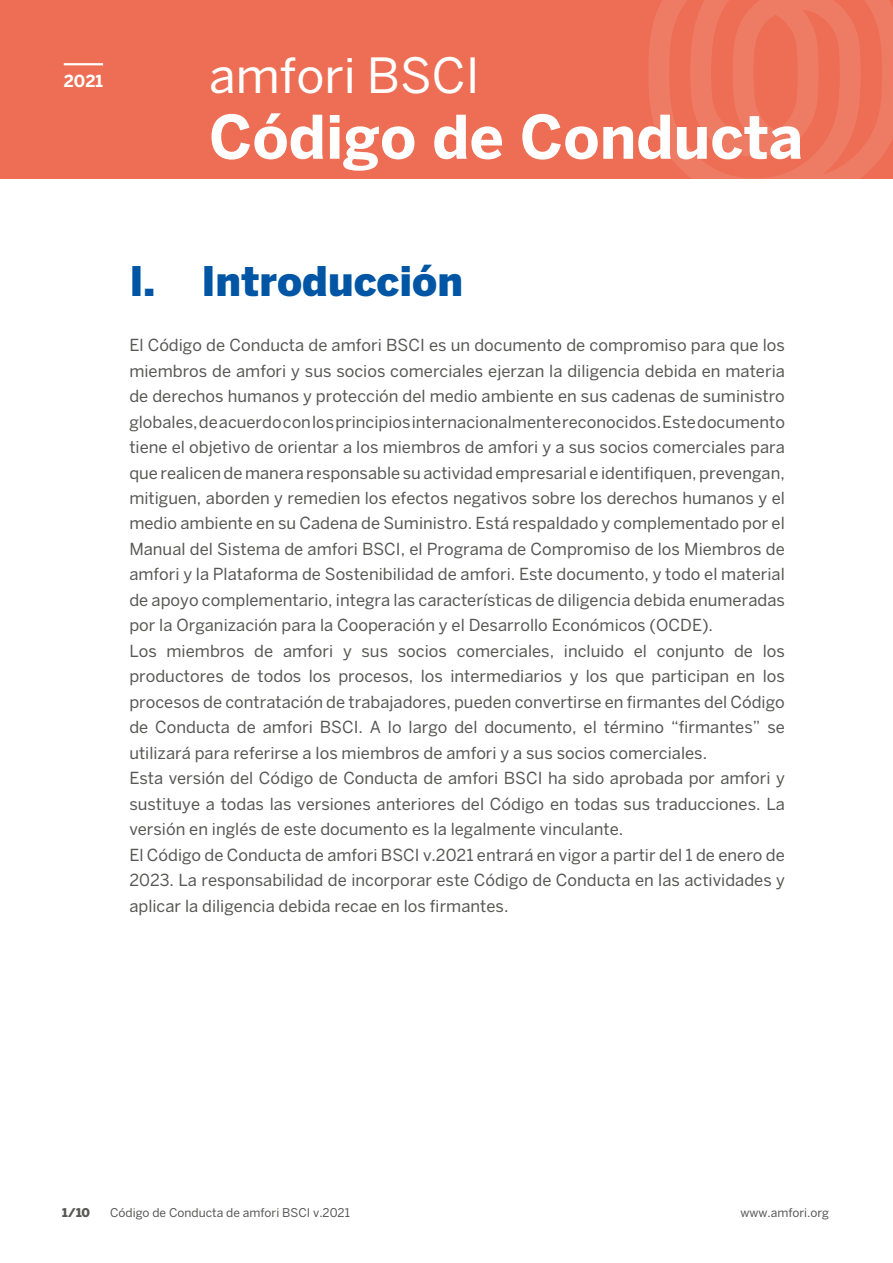
<style>
.page{position:relative;width:893px;height:1263px;background:#fff}
.page>*{position:absolute;margin:0;border:0;box-sizing:border-box;transform-origin:0 0}
.t1{font:700 59.55px "Benton Sans";color:#fff}
.t2{font:48.15px "Benton Sans";color:#fff}
.t3{font:900 40.5px "Benton Sans";color:#0056a4}
.t4{font:16.5px/25.5px "Benton Sans";color:#575756}
.t5{font:700 16.5px "Benton Sans";color:#fff}
.t6{font:12px "Benton Sans";color:#575756}
.t7{font:900 12px "Benton Sans";color:#575756}
</style>
<div class="page">
<div style="left:0;top:0;width:893px;height:179px;background:#ed6e54"></div>
<svg style="left:648px;top:0;width:245px;height:179px;fill:#ee7961"></svg>
<hr style="left:64px;top:63px;width:39px;height:2px;background:#fff">
<p class="t5" style="left:64px;top:71px;width:41px">2021</p>
<h2 class="t2" style="left:209px;top:47px;width:272px">amfori BSCI</h2>
<h1 class="t1" style="left:209px;top:102px;width:596px">Código de Conducta</h1>
<h3 class="t3" style="left:129px;top:257px;width:335px">I. Introducción</h3>
<p class="t4" style="left:129px;top:332px;width:657px">El Código de Conducta de amfori BSCI es un documento de compromiso para que los miembros de amfori y sus socios comerciales ejerzan la diligencia debida en materia de derechos humanos y protección del medio ambiente en sus cadenas de suministro globales, de acuerdo con los principios internacionalmente reconocidos. Este documento tiene el objetivo de orientar a los miembros de amfori y a sus socios comerciales para que realicen de manera responsable su actividad empresarial e identifiquen, prevengan, mitiguen, aborden y remedien los efectos negativos sobre los derechos humanos y el medio ambiente en su Cadena de Suministro. Está respaldado y complementado por el Manual del Sistema de amfori BSCI, el Programa de Compromiso de los Miembros de amfori y la Plataforma de Sostenibilidad de amfori. Este documento, y todo el material de apoyo complementario, integra las características de diligencia debida enumeradas por la Organización para la Cooperación y el Desarrollo Económicos (OCDE).<br>Los miembros de amfori y sus socios comerciales, incluido el conjunto de los productores de todos los procesos, los intermediarios y los que participan en los procesos de contratación de trabajadores, pueden convertirse en firmantes del Código de Conducta de amfori BSCI. A lo largo del documento, el término “firmantes” se utilizará para referirse a los miembros de amfori y a sus socios comerciales.<br>Esta versión del Código de Conducta de amfori BSCI ha sido aprobada por amfori y sustituye a todas las versiones anteriores del Código en todas sus traducciones. La versión en inglés de este documento es la legalmente vinculante.<br>El Código de Conducta de amfori BSCI v.2021 entrará en vigor a partir del 1 de enero de 2023. La responsabilidad de incorporar este Código de Conducta en las actividades y aplicar la diligencia debida recae en los firmantes.</p>
<p class="t7" style="left:62px;top:1205px;width:29px">1/10</p>
<p class="t6" style="left:110px;top:1205px;width:241px">Código de Conducta de amfori BSCI v.2021</p>
<p class="t6" style="left:740px;top:1205px;width:90px">www.amfori.org</p>
</div>
